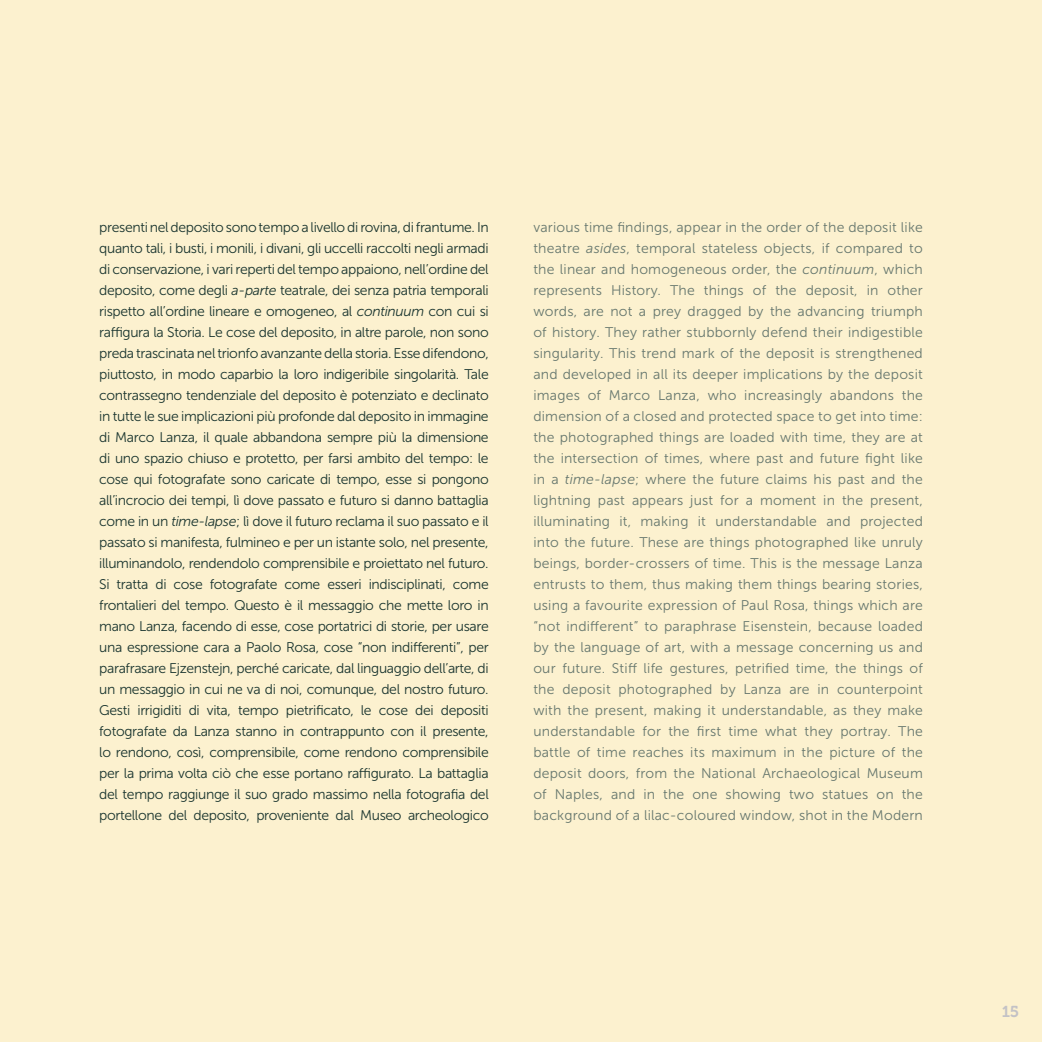
<style>
.page{position:relative;width:1042px;height:1042px;background:#fcf1cf}
.page>*{position:absolute;margin:0;border:0;box-sizing:border-box;transform-origin:0 0}
.t1{font:15.75px "Museo 700";color:#c3c2c6}
.t2{font:14px/21px "Museo Sans 300";letter-spacing:-.025em;color:#1a352f;text-align:justify}
.t3{font:14px/21px "Museo Sans 300";letter-spacing:.015em;color:#66776e;text-align:justify}
.s1{font-style:italic}
</style>
<div class="page">
<p class="t2" style="left:99px;top:217px;width:391px">presenti nel deposito sono tempo a livello di rovina, di frantume. In quanto tali, i busti, i monili, i divani, gli uccelli raccolti negli armadi di conservazione, i vari reperti del tempo appaiono, nell’ordine del deposito, come degli <span class="s1">a-parte</span> teatrale, dei senza patria temporali rispetto all’ordine lineare e omogeneo, al <span class="s1">continuum</span> con cui si raffigura la Storia. Le cose del deposito, in altre parole, non sono preda trascinata nel trionfo avanzante della storia. Esse difendono, piuttosto, in modo caparbio la loro indigeribile singolarità. Tale contrassegno tendenziale del deposito è potenziato e declinato in tutte le sue implicazioni più profonde dal deposito in immagine di Marco Lanza, il quale abbandona sempre più la dimensione di uno spazio chiuso e protetto, per farsi ambito del tempo: le cose qui fotografate sono caricate di tempo, esse si pongono all’incrocio dei tempi, lì dove passato e futuro si danno battaglia come in un <span class="s1">time-lapse</span>; lì dove il futuro reclama il suo passato e il passato si manifesta, fulmineo e per un istante solo, nel presente, illuminandolo, rendendolo comprensibile e proiettato nel futuro.<br>Si tratta di cose fotografate come esseri indisciplinati, come frontalieri del tempo. Questo è il messaggio che mette loro in mano Lanza, facendo di esse, cose portatrici di storie, per usare una espressione cara a Paolo Rosa, cose “non indifferenti”, per parafrasare Ejzenstejn, perché caricate, dal linguaggio dell’arte, di un messaggio in cui ne va di noi, comunque, del nostro futuro.<br>Gesti irrigiditi di vita, tempo pietrificato, le cose dei depositi fotografate da Lanza stanno in contrappunto con il presente, lo rendono, così, comprensibile, come rendono comprensibile per la prima volta ciò che esse portano raffigurato. La battaglia del tempo raggiunge il suo grado massimo nella fotografia del portellone del deposito, proveniente dal Museo archeologico</p>
<p class="t3" style="left:533px;top:217px;width:391px">various time findings, appear in the order of the deposit like theatre <span class="s1">asides</span>, temporal stateless objects, if compared to the linear and homogeneous order, the <span class="s1">continuum</span>, which represents History. The things of the deposit, in other words, are not a prey dragged by the advancing triumph of history. They rather stubbornly defend their indigestible singularity. This trend mark of the deposit is strengthened and developed in all its deeper implications by the deposit images of Marco Lanza, who increasingly abandons the dimension of a closed and protected space to get into time: the photographed things are loaded with time, they are at the intersection of times, where past and future fight like in a <span class="s1">time-lapse</span>; where the future claims his past and the lightning past appears just for a moment in the present, illuminating it, making it understandable and projected into the future. These are things photographed like unruly beings, border-crossers of time. This is the message Lanza entrusts to them, thus making them things bearing stories, using a favourite expression of Paul Rosa, things which are “not indifferent” to paraphrase Eisenstein, because loaded by the language of art, with a message concerning us and our future. Stiff life gestures, petrified time, the things of the deposit photographed by Lanza are in counterpoint with the present, making it understandable, as they make understandable for the first time what they portray. The battle of time reaches its maximum in the picture of the deposit doors, from the National Archaeological Museum of Naples, and in the one showing two statues on the background of a lilac-coloured window, shot in the Modern</p>
<p class="t1" style="left:1001px;top:1002px;width:19px">15</p>
</div>
